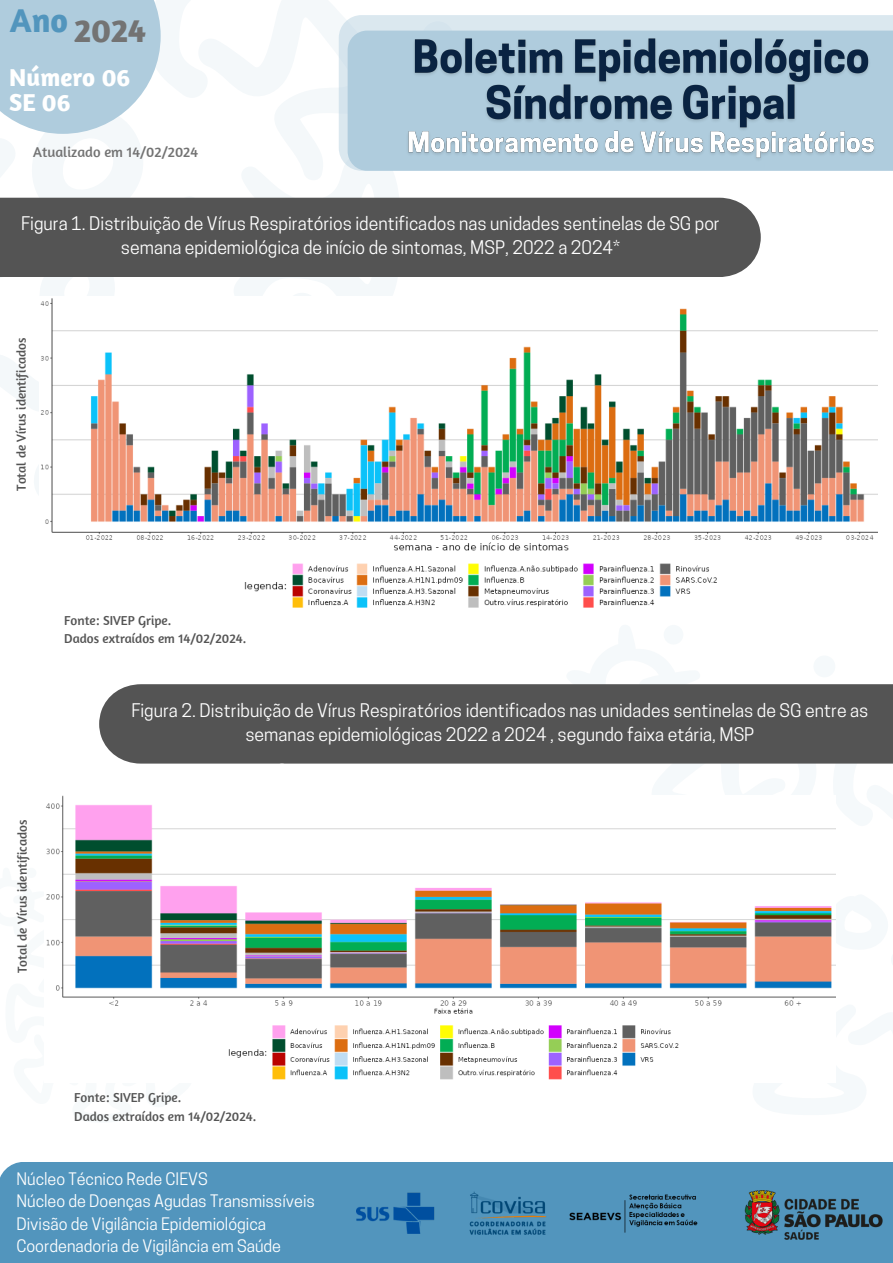
<style>
.page{position:relative;width:893px;height:1263px;background:#fff}
.page>*{position:absolute;margin:0;border:0;box-sizing:border-box;transform-origin:0 0}
.t1{font:700 33.75px "Amaranth";color:#737373}
.t2{font:700 33.75px "Amaranth";color:#5295bd}
.t3{font:700 25.05px/25.5px "Amaranth";color:#fff}
.t4{font:17.62px/24.2px "Cooper Hewitt";color:#fff;text-align:center}
.t5{font:16.2px/22.5px "Cooper Hewitt";color:#fff}
.t6{font:14.62px "Amaranth";color:#737373}
.t7{font:13.27px "Amaranth";color:#545454}
</style>
<div class="page">
<svg style="left:0;top:0;width:402px;height:495px"></svg>
<div style="left:0;top:0;width:161px;height:134px;background:#afccdd"></div>
<svg style="left:339px;top:15px;width:554px;height:156px;background:#dae7ee"></svg>
<div style="left:348px;top:31px;width:545px;height:140px;background:#afccdd"></div>
<div style="left:0;top:1162px;width:893px;height:101px;background:#5295bd"></div>
<div style="left:0;top:198px;width:760px;height:79px;background:#545454"></div>
<div style="left:99px;top:684px;width:794px;height:79px;background:#545454"></div>
<img style="left:357px;top:1190px;width:525px;height:50px">
<img style="left:39px;top:296px;width:838px;height:312px">
<img style="left:46px;top:795px;width:789px;height:285px">
<img style="left:408px;top:38px;width:466px;height:122px">
<p class="t2" style="left:10px;top:-1px;width:60px">Ano</p>
<p class="t1" style="left:74px;top:9px;width:73px">2024</p>
<p class="t3" style="left:9px;top:64px;width:123px">Número 06<br>SE 06</p>
<h3 class="t6" style="left:33px;top:143px;width:166px">Atualizado em 14/02/2024</h3>
<p class="t4" style="left:21px;top:213px;width:700px">Figura 1. Distribuição de Vírus Respiratórios identificados nas unidades sentinelas de SG por semana epidemiológica de início de sintomas, MSP, 2022 a 2024*</p>
<p class="t7" style="left:13px;top:491px;width:155px;rotate:-90deg">Total de Vírus identificados</p>
<h3 class="t7" style="left:14px;top:973px;width:155px;rotate:-90deg">Total de Vírus identificados</h3>
<p class="t7" style="left:64px;top:612px;width:109px">Fonte: SIVEP Gripe.</p>
<p class="t7" style="left:64px;top:630px;width:184px">Dados extraídos em 14/02/2024.</p>
<p class="t4" style="left:131px;top:700px;width:738px">Figura 2. Distribuição de Vírus Respiratórios identificados nas unidades sentinelas de SG entre as semanas epidemiológicas 2022 a 2024 , segundo faixa etária, MSP</p>
<p class="t7" style="left:74px;top:1089px;width:109px">Fonte: SIVEP Gripe.</p>
<p class="t7" style="left:74px;top:1108px;width:184px">Dados extraídos em 14/02/2024.</p>
<h1 class="t5" style="left:16px;top:1169px;width:300px">Núcleo Técnico Rede CIEVS<br>Núcleo de Doenças Agudas Transmissíveis Divisão de Vigilância Epidemiológica Coordenadoria de Vigilância em Saúde</h1>
</div>
